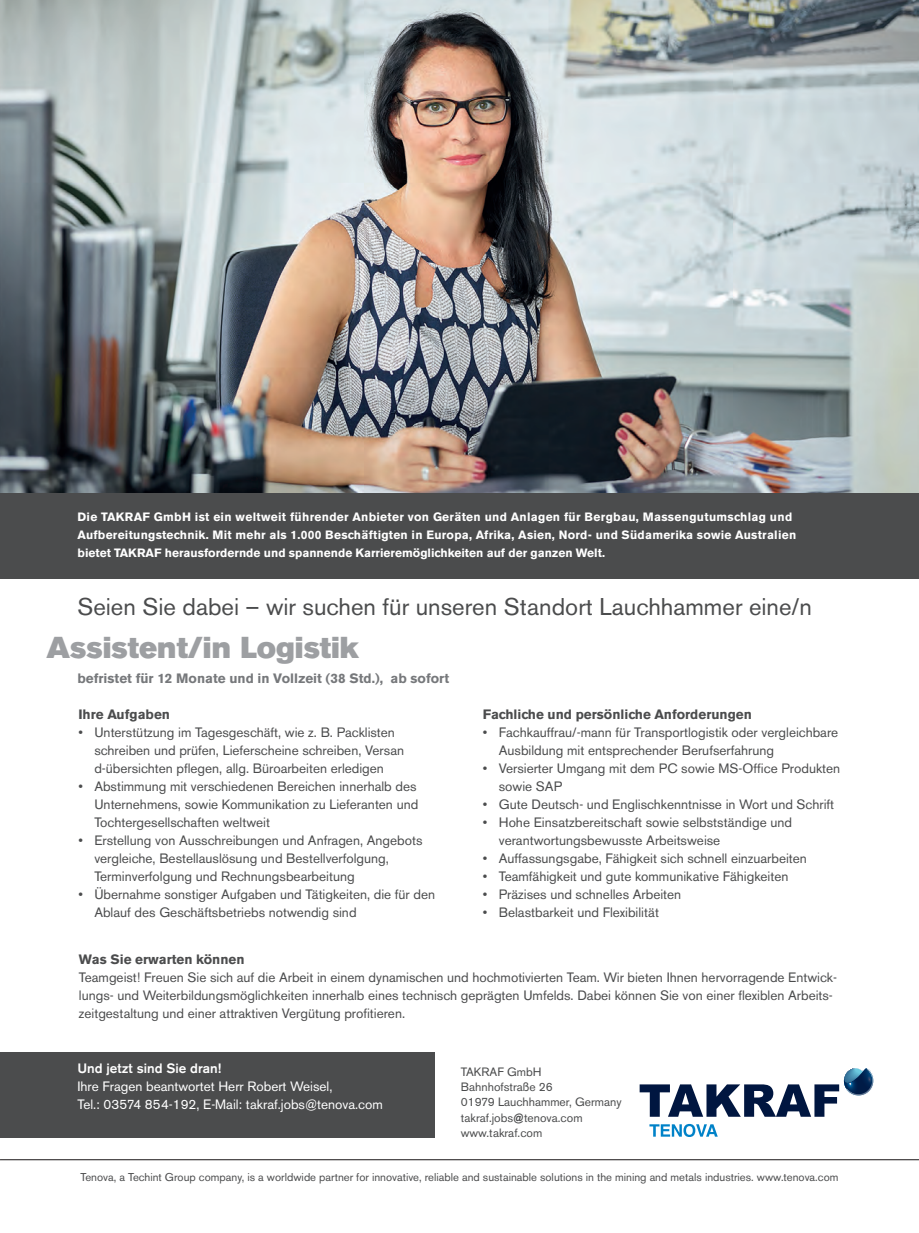
<style>
.page{position:relative;width:919px;height:1233px;background:#fff}
.page>*{position:absolute;margin:0;border:0;box-sizing:border-box;transform-origin:0 0}
.t1{font:30px "Akzidenz Grotesk BQ Super";color:#9d9fa2}
.t2{font:24px "Akzidenz Grotesk BE";color:#4b4c4d}
.t3{font:13.5px/18px "Akzidenz Grotesk BE";color:#4b4c4d}
.t4{font:13.5px/18px "Akzidenz Grotesk BE";color:#fff}
.t5{font:700 13.5px "Akzidenz Grotesk BE";color:#4b4c4d}
.t6{font:700 13.5px "Akzidenz Grotesk BE";color:#76787b}
.t7{font:500 13.5px "Akzidenz Grotesk BQ";color:#fff}
.t8{font:700 12px/18px "Akzidenz Grotesk BE";letter-spacing:.02em;color:#fff}
.t9{font:12px/15px "Akzidenz Grotesk BE";color:#4b4c4d}
.t10{font:11.25px "Akzidenz Grotesk BE";color:#4b4c4d}
.s1{font-weight:700}
</style>
<div class="page">
<img style="left:0;top:0;width:918px;height:493px">
<div style="left:0;top:1052px;width:434px;height:85px;background:#4b4c4d"></div>
<hr style="left:0;top:1159px;width:918px;height:1px;background:#231f20">
<svg style="left:649px;top:1124px;width:68px;height:13px"></svg>
<svg style="left:639px;top:1068px;width:234px;height:48px"></svg>
<div style="left:0;top:493px;width:918px;height:85px;background:#4b4c4d"></div>
<p class="t8" style="left:77px;top:508px;width:720px">Die TAKRAF GmbH ist ein weltweit führender Anbieter von Geräten und Anlagen für Bergbau, Massengutumschlag und<br>Aufbereitungstechnik. Mit mehr als 1.000 Beschäftigten in Europa, Afrika, Asien, Nord- und Südamerika sowie Australien bietet TAKRAF herausfordernde und spannende Karrieremöglichkeiten auf der ganzen Welt.</p>
<h2 class="t2" style="left:77px;top:592px;width:736px">Seien Sie dabei – wir suchen für unseren Standort Lauchhammer eine/n</h2>
<h1 class="t1" style="left:47px;top:630px;width:314px">Assistent/in Logistik</h1>
<p class="t6" style="left:77px;top:670px;width:373px">befristet für 12 Monate und in Vollzeit (38 Std.), ab sofort</p>
<p class="t5" style="left:78px;top:706px;width:93px">Ihre Aufgaben</p>
<p class="t3" style="left:94px;top:723px;width:311px;text-indent:-16px">• Unterstützung im Tagesgeschäft, wie z. B. Packlisten schreiben und prüfen, Lieferscheine schreiben, Versan d-übersichten pflegen, allg. Büroarbeiten erledigen</p>
<p class="t3" style="left:94px;top:777px;width:325px;text-indent:-16px">• Abstimmung mit verschiedenen Bereichen innerhalb des<br>Unternehmens, sowie Kommunikation zu Lieferanten und<br>Tochtergesellschaften weltweit</p>
<p class="t3" style="left:94px;top:831px;width:329px;text-indent:-16px">• Erstellung von Ausschreibungen und Anfragen, Angebots vergleiche, Bestellauslösung und Bestellverfolgung,<br>Terminverfolgung und Rechnungsbearbeitung</p>
<p class="t3" style="left:94px;top:885px;width:342px;text-indent:-16px">• Übernahme sonstiger Aufgaben und Tätigkeiten, die für den<br>Ablauf des Geschäftsbetriebs notwendig sind</p>
<p class="t5" style="left:483px;top:706px;width:270px">Fachliche und persönliche Anforderungen</p>
<p class="t3" style="left:499px;top:723px;width:341px;text-indent:-16px">• Fachkauffrau/-mann für Transportlogistik oder vergleichbare<br>Ausbildung mit entsprechender Berufserfahrung</p>
<p class="t3" style="left:499px;top:759px;width:343px;text-indent:-16px">• Versierter Umgang mit dem PC sowie MS-Office Produkten sowie SAP</p>
<p class="t3" style="left:483px;top:795px;width:353px">• Gute Deutsch- und Englischkenntnisse in Wort und Schrift</p>
<p class="t3" style="left:499px;top:813px;width:295px;text-indent:-16px">• Hohe Einsatzbereitschaft sowie selbstständige und verantwortungsbewusste Arbeitsweise</p>
<p class="t3" style="left:483px;top:849px;width:325px">• Auffassungsgabe, Fähigkeit sich schnell einzuarbeiten</p>
<p class="t3" style="left:483px;top:867px;width:307px">• Teamfähigkeit und gute kommunikative Fähigkeiten</p>
<p class="t3" style="left:483px;top:885px;width:200px">• Präzises und schnelles Arbeiten</p>
<p class="t3" style="left:483px;top:903px;width:177px">• Belastbarkeit und Flexibilität</p>
<p class="t5" style="left:79px;top:951px;width:167px">Was Sie erwarten können</p>
<p class="t3" style="left:79px;top:968px;width:759px">Teamgeist! Freuen Sie sich auf die Arbeit in einem dynamischen und hochmotivierten Team. Wir bieten Ihnen hervorragende Entwick&shy;lungs- und Weiterbildungsmöglichkeiten innerhalb eines technisch geprägten Umfelds. Dabei können Sie von einer flexiblen Arbeits&shy;zeitgestaltung und einer attraktiven Vergütung profitieren.</p>
<p class="t7" style="left:77px;top:1060px;width:145px">Und jetzt sind Sie dran!</p>
<p class="t4" style="left:77px;top:1077px;width:307px">Ihre Fragen beantwortet Herr Robert Weisel,<br>Tel.: 03574 854-192, E-Mail: takraf.jobs@tenova.com</p>
<p class="t9" style="left:461px;top:1064px;width:162px">TAKRAF GmbH<br>Bahnhofstraße 26<br>01979 Lauchhammer, Germany</p>
<p class="t9" style="left:461px;top:1110px;width:123px">takraf.jobs<span class="s1">@</span>tenova.com www.takraf.com</p>
<p class="t10" style="left:80px;top:1170px;width:759px">Tenova, a Techint Group company, is a worldwide partner for innovative, reliable and sustainable solutions in the mining and metals industries. www.tenova.com</p>
</div>
